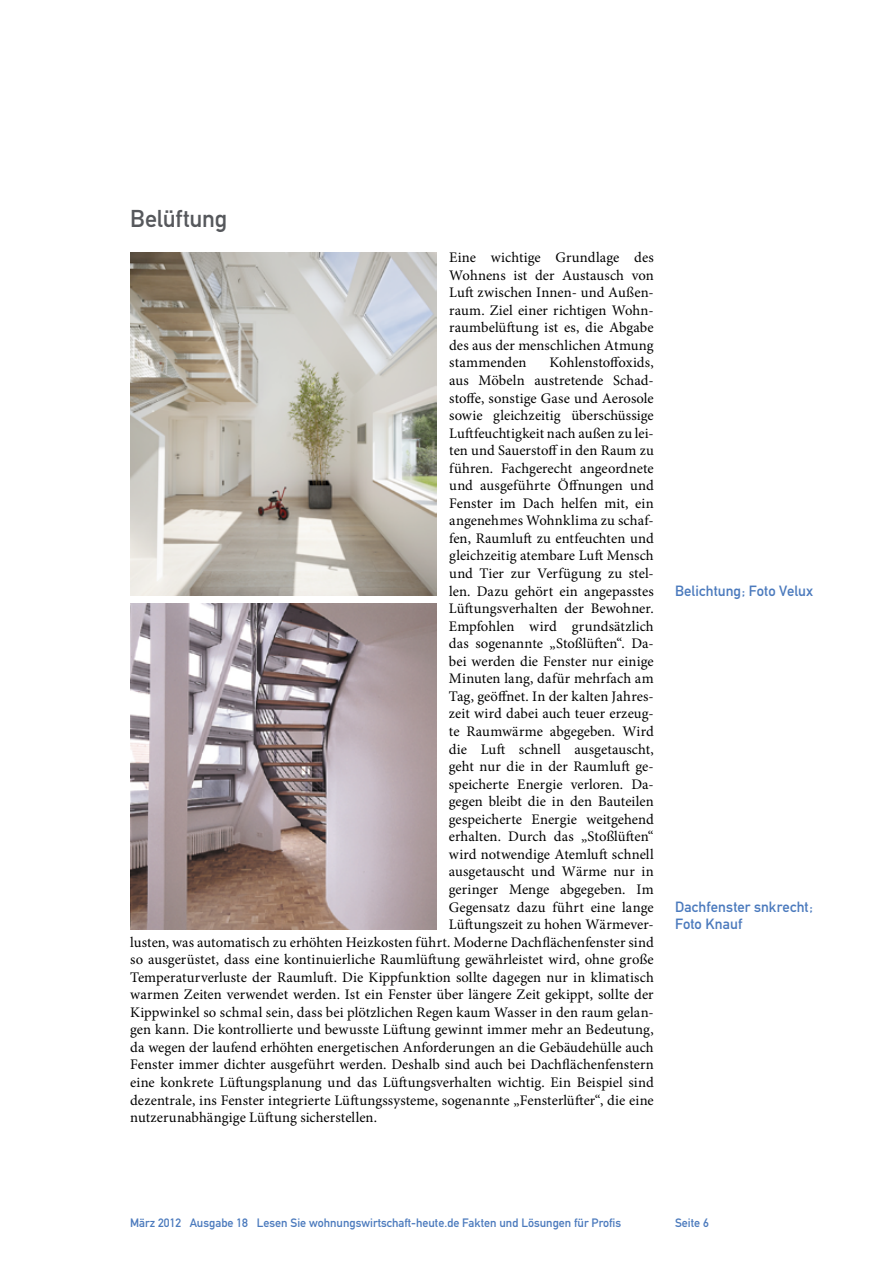
<style>
.page{position:relative;width:893px;height:1263px;background:#fff}
.page>*{position:absolute;margin:0;border:0;box-sizing:border-box;transform-origin:0 0}
.Überschrift_Grau{font:24px "DIN Mittelschrift";letter-spacing:-.005em;color:#56585c}
.Fließtext_erste_Zeil{font:14.7px/17.5px "Minion Pro";letter-spacing:.005em;color:#000;text-align:justify}
.Bildunterschrift{font:14.7px "DIN Mittelschrift";letter-spacing:.005em;color:#4b7abd}
.t1{font:12px "DIN Mittelschrift";color:#4b7abd}
</style>
<div class="page">
<img style="left:130px;top:253px;width:306px;height:342px">
<img style="left:130px;top:604px;width:306px;height:325px">
<p class="Überschrift_Grau" style="left:130px;top:204px;width:99px">Belüftung</p>
<p class="Fließtext_erste_Zeil" style="left:449px;top:249px;width:206px">Eine wichtige Grundlage des Wohnens ist der Austausch von Luft zwischen Innen- und Außen&shy;raum. Ziel einer richtigen Wohn&shy;raumbelüftung ist es, die Abgabe des aus der menschlichen Atmung stammenden</p>
<p class="Fließtext_erste_Zeil" style="left:549px;top:354px;width:106px">Kohlenstoffoxids,</p>
<p class="Fließtext_erste_Zeil" style="left:449px;top:372px;width:206px">aus Möbeln austretende Schad-</p>
<p class="Fließtext_erste_Zeil" style="left:449px;top:389px;width:206px">stoffe, sonstige Gase und Aerosole</p>
<p class="Fließtext_erste_Zeil" style="left:449px;top:407px;width:206px">sowie gleichzeitig überschüssige</p>
<p class="Fließtext_erste_Zeil" style="left:449px;top:424px;width:206px">Luftfeuchtigkeit nach außen zu lei-</p>
<p class="Fließtext_erste_Zeil" style="left:449px;top:442px;width:206px">ten und Sauerstoff in den Raum zu</p>
<p class="Fließtext_erste_Zeil" style="left:449px;top:459px;width:206px">führen. Fachgerecht angeordnete</p>
<p class="Fließtext_erste_Zeil" style="left:449px;top:477px;width:206px">und ausgeführte Öffnungen und</p>
<p class="Fließtext_erste_Zeil" style="left:449px;top:494px;width:206px">Fenster im Dach helfen mit, ein</p>
<p class="Fließtext_erste_Zeil" style="left:449px;top:512px;width:206px">angenehmes Wohnklima zu schaf-</p>
<p class="Fließtext_erste_Zeil" style="left:449px;top:529px;width:206px">fen, Raumluft zu entfeuchten und</p>
<p class="Fließtext_erste_Zeil" style="left:449px;top:547px;width:206px">gleichzeitig atembare Luft Mensch</p>
<p class="Fließtext_erste_Zeil" style="left:449px;top:565px;width:206px">und Tier zur Verfügung zu stel-</p>
<p class="Fließtext_erste_Zeil" style="left:449px;top:582px;width:206px">len. Dazu gehört ein angepasstes</p>
<p class="Fließtext_erste_Zeil" style="left:449px;top:600px;width:206px">Lüftungsverhalten der Bewohner.</p>
<p class="Fließtext_erste_Zeil" style="left:449px;top:617px;width:206px">Empfohlen wird grundsätzlich</p>
<p class="Fließtext_erste_Zeil" style="left:449px;top:635px;width:206px">das sogenannte „Stoßlüften“. Da-</p>
<p class="Fließtext_erste_Zeil" style="left:449px;top:652px;width:206px">bei werden die Fenster nur einige</p>
<p class="Fließtext_erste_Zeil" style="left:449px;top:670px;width:206px">Minuten lang, dafür mehrfach am</p>
<p class="Fließtext_erste_Zeil" style="left:449px;top:687px;width:206px">Tag, geöffnet. In der kalten Jahres-</p>
<p class="Fließtext_erste_Zeil" style="left:449px;top:705px;width:206px">zeit wird dabei auch teuer erzeug-</p>
<p class="Fließtext_erste_Zeil" style="left:449px;top:723px;width:206px">te Raumwärme abgegeben. Wird</p>
<p class="Fließtext_erste_Zeil" style="left:449px;top:740px;width:206px">die Luft schnell ausgetauscht,</p>
<p class="Fließtext_erste_Zeil" style="left:449px;top:758px;width:206px">geht nur die in der Raumluft ge-</p>
<p class="Fließtext_erste_Zeil" style="left:449px;top:775px;width:206px">speicherte Energie verloren. Da-</p>
<p class="Fließtext_erste_Zeil" style="left:449px;top:793px;width:206px">gegen bleibt die in den Bauteilen</p>
<p class="Fließtext_erste_Zeil" style="left:449px;top:810px;width:206px">gespeicherte Energie weitgehend</p>
<p class="Fließtext_erste_Zeil" style="left:449px;top:828px;width:206px">erhalten. Durch das „Stoßlüften“</p>
<p class="Fließtext_erste_Zeil" style="left:449px;top:845px;width:206px">wird notwendige Atemluft schnell</p>
<p class="Fließtext_erste_Zeil" style="left:449px;top:863px;width:206px">ausgetauscht und Wärme nur in</p>
<p class="Fließtext_erste_Zeil" style="left:449px;top:880px;width:206px">geringer Menge abgegeben. Im</p>
<p class="Fließtext_erste_Zeil" style="left:449px;top:898px;width:206px">Gegensatz dazu führt eine lange</p>
<p class="Fließtext_erste_Zeil" style="left:449px;top:916px;width:206px">Lüftungszeit zu hohen Wärmever-</p>
<p class="Fließtext_erste_Zeil" style="left:130px;top:933px;width:525px">lusten, was automatisch zu erhöhten Heizkosten führt. Moderne Dachflächenfenster sind</p>
<p class="Fließtext_erste_Zeil" style="left:130px;top:951px;width:525px">so ausgerüstet, dass eine kontinuierliche Raumlüftung gewährleistet wird, ohne große</p>
<p class="Fließtext_erste_Zeil" style="left:130px;top:968px;width:525px">Temperaturverluste der Raumluft. Die Kippfunktion sollte dagegen nur in klimatisch</p>
<p class="Fließtext_erste_Zeil" style="left:130px;top:986px;width:525px">warmen Zeiten verwendet werden. Ist ein Fenster über längere Zeit gekippt, sollte der</p>
<p class="Fließtext_erste_Zeil" style="left:130px;top:1003px;width:525px">Kippwinkel so schmal sein, dass bei plötzlichen Regen kaum Wasser in den raum gelan-</p>
<p class="Fließtext_erste_Zeil" style="left:130px;top:1021px;width:525px">gen kann. Die kontrollierte und bewusste Lüftung gewinnt immer mehr an Bedeutung,</p>
<p class="Fließtext_erste_Zeil" style="left:130px;top:1038px;width:525px">da wegen der laufend erhöhten energetischen Anforderungen an die Gebäudehülle auch</p>
<p class="Fließtext_erste_Zeil" style="left:130px;top:1056px;width:525px">Fenster immer dichter ausgeführt werden. Deshalb sind auch bei Dachflächenfenstern</p>
<p class="Fließtext_erste_Zeil" style="left:130px;top:1074px;width:525px">eine konkrete Lüftungsplanung und das Lüftungsverhalten wichtig. Ein Beispiel sind</p>
<p class="Fließtext_erste_Zeil" style="left:130px;top:1091px;width:525px">dezentrale, ins Fenster integrierte Lüftungssysteme, sogenannte „Fensterlüfter“, die eine</p>
<p class="Fließtext_erste_Zeil" style="left:130px;top:1109px;width:248px">nutzerunabhängige Lüftung sicherstellen.</p>
<p class="Bildunterschrift" style="left:675px;top:582px;width:140px">Belichtung; Foto Velux</p>
<p class="Bildunterschrift" style="left:675px;top:898px;width:139px">Dachfenster snkrecht;</p>
<p class="Bildunterschrift" style="left:675px;top:915px;width:69px">Foto Knauf</p>
<p class="t1" style="left:130px;top:1216px;width:492px">März 2012 Ausgabe 18 Lesen Sie wohnungswirtschaft-heute.de Fakten und Lösungen für Profis</p>
<p class="t1" style="left:675px;top:1216px;width:35px">Seite 6</p>
</div>
